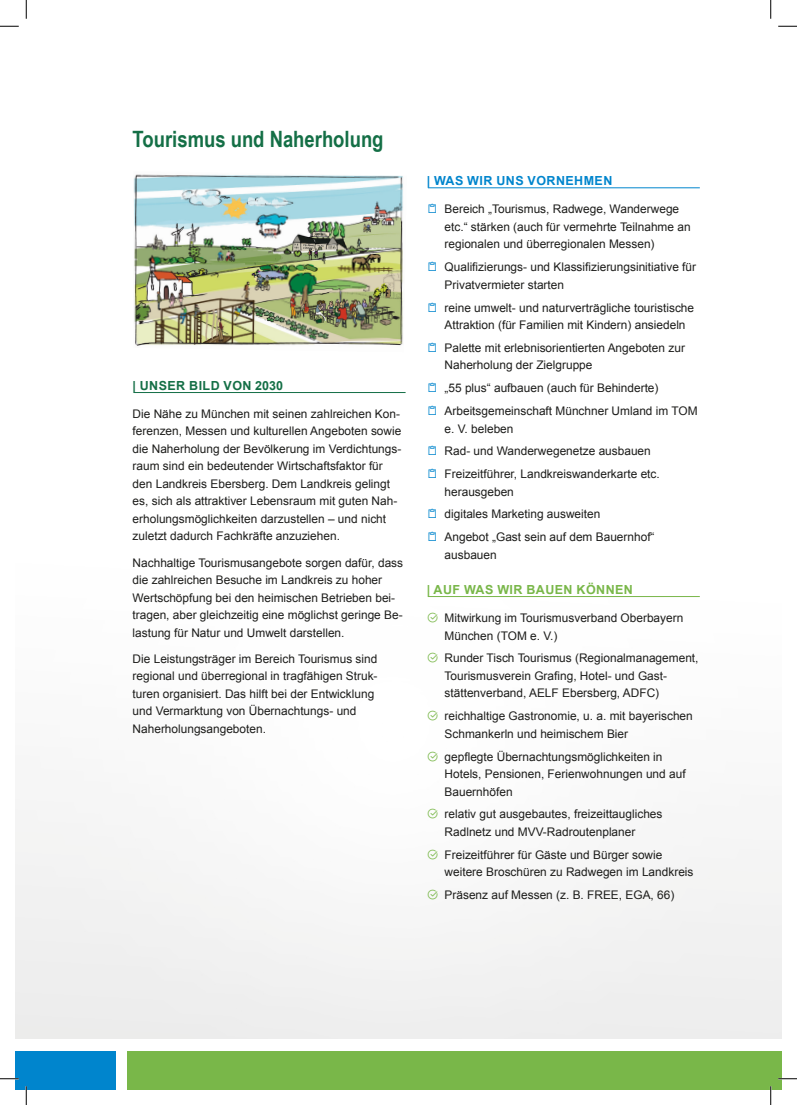
<style>
.page{position:relative;width:797px;height:1105px;background:#fff}
.page>*{position:absolute;margin:0;border:0;box-sizing:border-box;transform-origin:0 0}
.t1{font:700 22.5px "Arial Narrow";color:#146f46}
.t2{font:700 12.5px "Arial";letter-spacing:.035em;color:#79b749}
.t3{font:700 12.5px "Arial";letter-spacing:.035em;color:#0085cd}
.t4{font:700 12.5px "Arial";letter-spacing:.035em;color:#146f46}
.t5{font:11.88px/17.5px "Arial";color:#1d1d1b}
</style>
<div class="page">
<div style="left:128px;top:1051px;width:652px;height:38px;background:#79b749"></div>
<div style="left:16px;top:1051px;width:100px;height:38px;background:#0085cd"></div>
<div style="left:769px;top:1051px;width:12px;height:38px;background:#79b749"></div>
<hr style="left:134px;top:392px;width:271px;height:1px;background:#146f46">
<hr style="left:428px;top:187px;width:271px;height:1px;background:#0085cd">
<hr style="left:428px;top:596px;width:271px;height:1px;background:#79b749">
<img style="left:133px;top:174px;width:270px;height:172px">
<svg style="left:0;top:25px;width:19px;height:2px"></svg>
<svg style="left:778px;top:25px;width:19px;height:2px"></svg>
<svg style="left:0;top:1078px;width:19px;height:1px"></svg>
<svg style="left:778px;top:1078px;width:19px;height:1px"></svg>
<svg style="left:25px;top:0;width:2px;height:19px"></svg>
<svg style="left:25px;top:1086px;width:2px;height:19px"></svg>
<svg style="left:770px;top:0;width:1px;height:19px"></svg>
<svg style="left:770px;top:1086px;width:1px;height:19px"></svg>
<h1 class="t1" style="left:133px;top:122px;width:252px">Tourismus und Naherholung</h1>
<p class="t4" style="left:133px;top:377px;width:152px">| UNSER BILD VON 2030</p>
<p class="t5" style="left:133px;top:405px;width:270px">Die Nähe zu München mit seinen zahlreichen Kon&shy;ferenzen, Messen und kulturellen Angeboten sowie die Naherholung der Bevölkerung im Verdichtungs&shy;raum sind ein bedeutender Wirtschaftsfaktor für den Landkreis Ebersberg. Dem Landkreis gelingt es, sich als attraktiver Lebensraum mit guten Nah&shy;erholungsmöglichkeiten darzustellen – und nicht zuletzt dadurch Fachkräfte anzuziehen.</p>
<p class="t5" style="left:133px;top:554px;width:272px">Nachhaltige Tourismusangebote sorgen dafür, dass die zahlreichen Besuche im Landkreis zu hoher Wertschöpfung bei den heimischen Betrieben bei&shy;tragen, aber gleichzeitig eine möglichst geringe Be&shy;lastung für Natur und Umwelt darstellen.</p>
<p class="t5" style="left:133px;top:650px;width:246px">Die Leistungsträger im Bereich Tourismus sind regional und überregional in tragfähigen Struk&shy;turen organisiert. Das hilft bei der Entwicklung und Vermarktung von Übernachtungs- und Naherholungsangeboten.</p>
<p class="t3" style="left:427px;top:172px;width:187px">| WAS WIR UNS VORNEHMEN</p>
<p class="t5" style="left:444px;top:200px;width:247px">Bereich „Tourismus, Radwege, Wanderwege etc.“ stärken (auch für vermehrte Teilnahme an regionalen und überregionalen Messen)</p>
<p class="t5" style="left:444px;top:258px;width:253px">Qualifizierungs- und Klassifizierungsinitiative für<br>Privatvermieter starten</p>
<p class="t5" style="left:444px;top:299px;width:251px">reine umwelt- und naturverträgliche touristische<br>Attraktion (für Familien mit Kindern) ansiedeln</p>
<p class="t5" style="left:444px;top:339px;width:242px">Palette mit erlebnisorientierten Angeboten zur<br>Naherholung der Zielgruppe</p>
<p class="t5" style="left:444px;top:377px;width:254px;line-height:22.8px">„55 plus“ aufbauen (auch für Behinderte)<br>Arbeitsgemeinschaft Münchner Umland im TOM</p>
<p class="t5" style="left:444px;top:417px;width:217px;line-height:22.8px">e. V. beleben<br>Rad- und Wanderwegenetze ausbauen<br>Freizeitführer, Landkreiswanderkarte etc.</p>
<p class="t5" style="left:444px;top:480px;width:211px;line-height:22.8px">herausgeben<br>digitales Marketing ausweiten<br>Angebot „Gast sein auf dem Bauernhof“</p>
<p class="t5" style="left:444px;top:546px;width:54px">ausbauen</p>
<p class="t2" style="left:427px;top:581px;width:208px">| AUF WAS WIR BAUEN KÖNNEN</p>
<p class="t5" style="left:444px;top:609px;width:240px">Mitwirkung im Tourismusverband Oberbayern<br>München (TOM e. V.)</p>
<p class="t5" style="left:444px;top:649px;width:255px">Runder Tisch Tourismus (Regionalmanagement,<br>Tourismusverein Grafing, Hotel- und Gast&shy;stättenverband, AELF Ebersberg, ADFC)</p>
<p class="t5" style="left:444px;top:707px;width:250px">reichhaltige Gastronomie, u. a. mit bayerischen<br>Schmankerln und heimischem Bier</p>
<p class="t5" style="left:444px;top:748px;width:242px">gepflegte Übernachtungsmöglichkeiten in<br>Hotels, Pensionen, Ferienwohnungen und auf<br>Bauernhöfen</p>
<p class="t5" style="left:444px;top:805px;width:219px">relativ gut ausgebautes, freizeittaugliches<br>Radlnetz und MVV-Radroutenplaner</p>
<p class="t5" style="left:444px;top:846px;width:250px">Freizeitführer für Gäste und Bürger sowie weitere Broschüren zu Radwegen im Landkreis</p>
<p class="t5" style="left:444px;top:886px;width:231px">Präsenz auf Messen (z. B. FREE, EGA, 66)</p>
</div>
